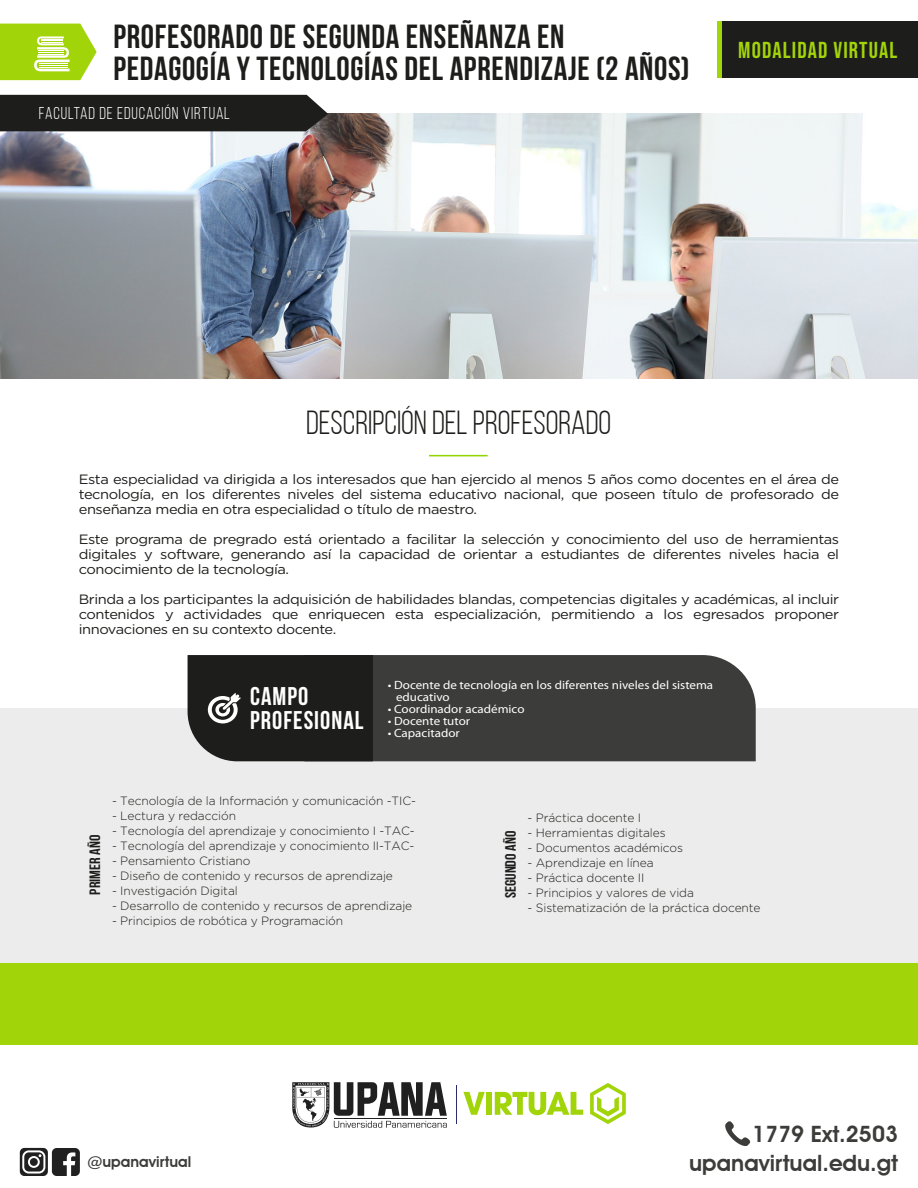
<style>
.page{position:relative;width:918px;height:1188px;background:#fff}
.page>*{position:absolute;margin:0;border:0;box-sizing:border-box;transform-origin:0 0}
.t1{font:700 33.45px/32.5px "Bebas Neue";letter-spacing:.02em;color:#1d1d1b}
.t2{font:33.3px "Bebas Neue";color:#1d1d1b}
.t3{font:700 25.65px/23.7px "Bebas Neue";letter-spacing:.04em;color:#fff}
.t4{font:22.95px "Bebas Neue";letter-spacing:.05em;color:#a2d40a}
.t5{font:600 22.5px "Avant Garde IT Cby BT";color:#3c3c3b}
.t6{font:17.1px "Bebas Neue";letter-spacing:.05em;color:#fff}
.t7{font:700 15px "Bebas Neue";color:#1d1d1b;scale:1.09 1}
.t8{font:600 15px "Avant Garde IT Cby BT";color:#3c3c3b}
.t9{font:13.5px/15px "Gotham";letter-spacing:-.03em;color:#1d1d1b;text-align:justify;scale:1.09 1}
.t10{font:300 12px "Gotham";letter-spacing:-.01em;color:#1d1d1b}
.t11{font:12px/12px "Myriad Pro";color:#fff;scale:1.09 1}
</style>
<div class="page">
<div style="left:717px;top:21px;width:201px;height:56px;background:#1d1d1b"></div>
<div style="left:717px;top:21px;width:5px;height:56px;background:#a2d40a"></div>
<div style="left:0;top:708px;width:918px;height:274px;background:#ececec"></div>
<div style="left:0;top:963px;width:918px;height:82px;background:#a2d40a"></div>
<img style="left:0;top:114px;width:918px;height:265px">
<div style="left:0;top:95px;width:328px;height:36px;background:#1d1d1b"></div>
<svg style="left:0;top:24px;width:97px;height:56px"></svg>
<div style="left:373px;top:655px;width:383px;height:106px;background:#3c3c3b"></div>
<div style="left:188px;top:655px;width:185px;height:106px;background:#1d1d1b"></div>
<hr style="left:429px;top:455px;width:59px;height:1px;background:#93d500">
<svg style="left:590px;top:1083px;width:36px;height:41px"></svg>
<svg style="left:463px;top:1092px;width:22px;height:23px"></svg>
<div style="left:486px;top:1092px;width:6px;height:23px;background:#a2d40a"></div>
<svg style="left:495px;top:1092px;width:88px;height:23px"></svg>
<svg style="left:292px;top:1082px;width:155px;height:46px"></svg>
<hr style="left:456px;top:1086px;width:1px;height:38px;background:#2a2d67">
<svg style="left:725px;top:1121px;width:25px;height:25px"></svg>
<div style="left:52px;top:1148px;width:28px;height:28px;background:#202020;border-radius:5px"></div>
<svg style="left:63px;top:1152px;width:12px;height:24px"></svg>
<div style="left:20px;top:1148px;width:28px;height:28px;background:#202020;border-radius:5px"></div>
<svg style="left:22px;top:1150px;width:23px;height:24px"></svg>
<h1 class="t1" style="left:113px;top:20px;width:578px">PROFESORADO DE SEGUNDA ENSEÑANZA EN<br>PEDAGOGÍA Y TECNOLOGÍAS DEL APRENDIZAJE (2 AÑOS)</h1>
<p class="t6" style="left:39px;top:104px;width:193px">FACULTAD DE EDUCACIÓN VIRTUAL</p>
<h3 class="t4" style="left:738px;top:37px;width:161px">MODALIDAD VIRTUAL</h3>
<h2 class="t2" style="left:306px;top:405px;width:307px">DESCRIPCIÓN DEL PROFESORADO</h2>
<p class="t9" style="left:79px;top:471px;width:699px">Esta especialidad va dirigida a los interesados que han ejercido al menos 5 años como docentes en el área de tecnología, en los diferentes niveles del sistema educativo nacional, que poseen título de profesorado de enseñanza media en otra especialidad o título de maestro.</p>
<p class="t9" style="left:79px;top:531px;width:699px">Este programa de pregrado está orientado a facilitar la selección y conocimiento del uso de herramientas digitales y software, generando así la capacidad de orientar a estudiantes de diferentes niveles hacia el conocimiento de la tecnología.</p>
<p class="t9" style="left:79px;top:591px;width:699px">Brinda a los participantes la adquisición de habilidades blandas, competencias digitales y académicas, al incluir contenidos y actividades que enriquecen esta especialización, permitiendo a los egresados proponer innovaciones en su contexto docente.</p>
<h3 class="t3" style="left:250px;top:684px;width:115px">CAMPO<br>PROFESIONAL</h3>
<p class="t11" style="left:396px;top:678px;width:293px;text-indent:-8px">• Docente de tecnología en los diferentes niveles del sistema educativo</p>
<p class="t11" style="left:388px;top:702px;width:127px">• Coordinador académico</p>
<p class="t11" style="left:388px;top:714px;width:77px">• Docente tutor</p>
<p class="t11" style="left:388px;top:726px;width:68px">• Capacitador</p>
<p class="t7" style="left:87px;top:895px;width:56px;rotate:-90deg">PRIMER AÑO</p>
<p class="t10" style="left:112px;top:794px;width:306px">- Tecnología de la Información y comunicación -TIC-</p>
<p class="t10" style="left:112px;top:809px;width:126px">- Lectura y redacción</p>
<p class="t10" style="left:112px;top:824px;width:304px">- Tecnología del aprendizaje y conocimiento I -TAC-</p>
<p class="t10" style="left:112px;top:839px;width:304px">- Tecnología del aprendizaje y conocimiento II-TAC-</p>
<p class="t10" style="left:112px;top:854px;width:140px">- Pensamiento Cristiano</p>
<p class="t10" style="left:112px;top:869px;width:282px">- Diseño de contenido y recursos de aprendizaje</p>
<p class="t10" style="left:112px;top:884px;width:127px">- Investigación Digital</p>
<p class="t10" style="left:112px;top:899px;width:302px">- Desarrollo de contenido y recursos de aprendizaje</p>
<p class="t10" style="left:112px;top:914px;width:233px">- Principios de robótica y Programación</p>
<p class="t7" style="left:502px;top:898px;width:63px;rotate:-90deg">SEGUNDO AÑO</p>
<p class="t10" style="left:528px;top:810px;width:115px">- Práctica docente I</p>
<p class="t10" style="left:528px;top:825px;width:140px">- Herramientas digitales</p>
<p class="t10" style="left:528px;top:840px;width:157px">- Documentos académicos</p>
<p class="t10" style="left:528px;top:855px;width:128px">- Aprendizaje en línea</p>
<p class="t10" style="left:528px;top:870px;width:118px">- Práctica docente II</p>
<p class="t10" style="left:528px;top:885px;width:168px">- Principios y valores de vida</p>
<p class="t10" style="left:528px;top:900px;width:234px">- Sistematización de la práctica docente</p>
<h3 class="t5" style="left:752px;top:1120px;width:148px">1779 Ext.2503</h3>
<p class="t8" style="left:87px;top:1152px;width:105px">@upanavirtual</p>
<h3 class="t5" style="left:689px;top:1150px;width:210px">upanavirtual.edu.gt</h3>
</div>
